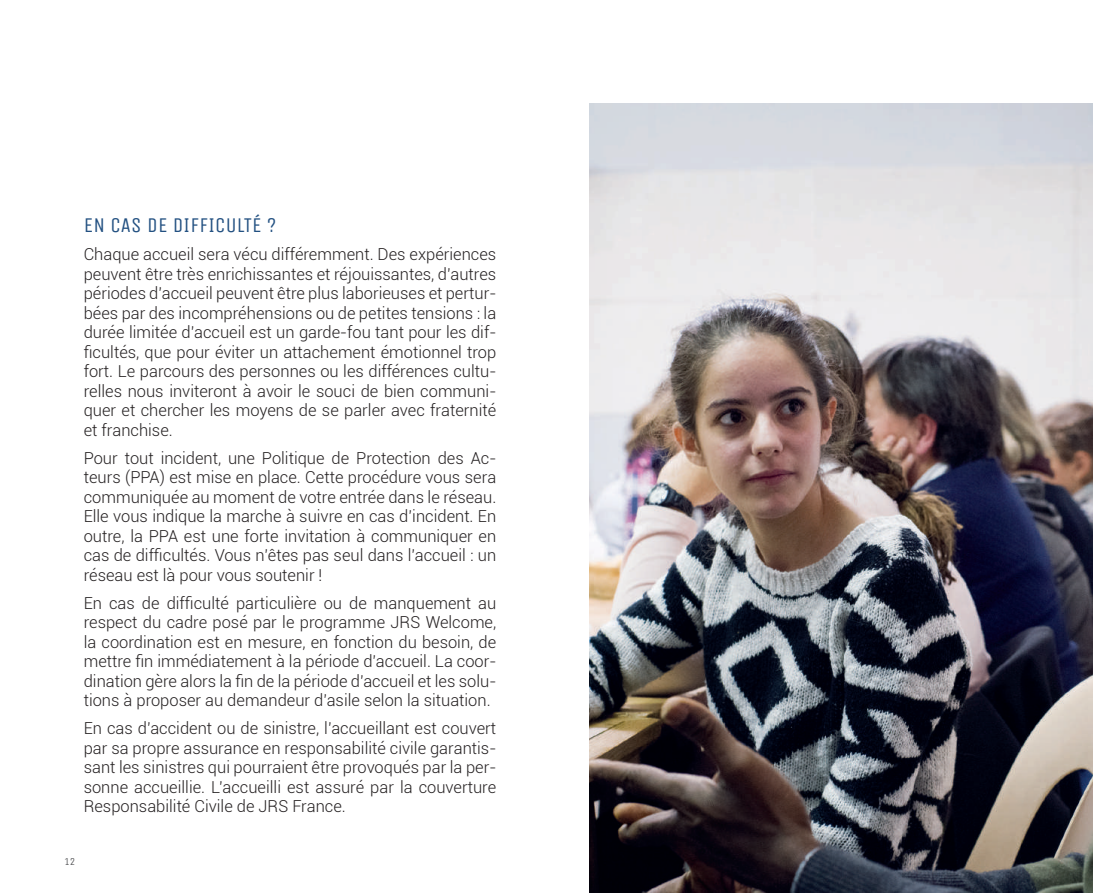
<style>
.page{position:relative;width:1093px;height:893px;background:#fff}
.page>*{position:absolute;margin:0;border:0;box-sizing:border-box;transform-origin:0 0}
.t1{font:21px "Unica One";letter-spacing:.015em;color:#225081}
.t2{font:300 16.5px/19.5px "Roboto";color:#231f20;text-align:justify}
.t3{font:10.5px "Unica One";color:#57585a}
</style>
<div class="page">
<img style="left:589px;top:103px;width:504px;height:790px">
<p class="t1" style="left:84px;top:213px;width:194px">EN CAS DE DIFFICULTÉ ?</p>
<p class="t2" style="left:84px;top:244px;width:414px">Chaque accueil sera vécu différemment. Des expériences peuvent être très enrichissantes et réjouissantes, d’autres périodes d’accueil peuvent être plus laborieuses et pertur&shy;bées par des incompréhensions ou de petites tensions : la durée limitée d’accueil est un garde-fou tant pour les dif&shy;ficultés, que pour éviter un attachement émotionnel trop fort. Le parcours des personnes ou les différences cultu&shy;relles nous inviteront à avoir le souci de bien communi&shy;quer et chercher les moyens de se parler avec fraternité et franchise.</p>
<p class="t2" style="left:84px;top:447px;width:414px">Pour tout incident, une Politique de Protection des Ac&shy;teurs (PPA) est mise en place. Cette procédure vous sera communiquée au moment de votre entrée dans le réseau.<br>Elle vous indique la marche à suivre en cas d’incident. En outre, la PPA est une forte invitation à communiquer en cas de difficultés. Vous n’êtes pas seul dans l’accueil : un réseau est là pour vous soutenir !</p>
<p class="t2" style="left:84px;top:592px;width:414px">En cas de difficulté particulière ou de manquement au respect du cadre posé par le programme JRS Welcome, la coordination est en mesure, en fonction du besoin, de mettre fin immédiatement à la période d’accueil. La coor&shy;dination gère alors la fin de la période d’accueil et les solu&shy;tions à proposer au demandeur d’asile selon la situation.</p>
<p class="t2" style="left:84px;top:718px;width:414px">En cas d’accident ou de sinistre, l’accueillant est couvert par sa propre assurance en responsabilité civile garantis&shy;sant les sinistres qui pourraient être provoqués par la per&shy;sonne accueillie. L’accueilli est assuré par la couverture Responsabilité Civile de JRS France.</p>
<p class="t3" style="left:64px;top:855px;width:12px">12</p>
</div>
